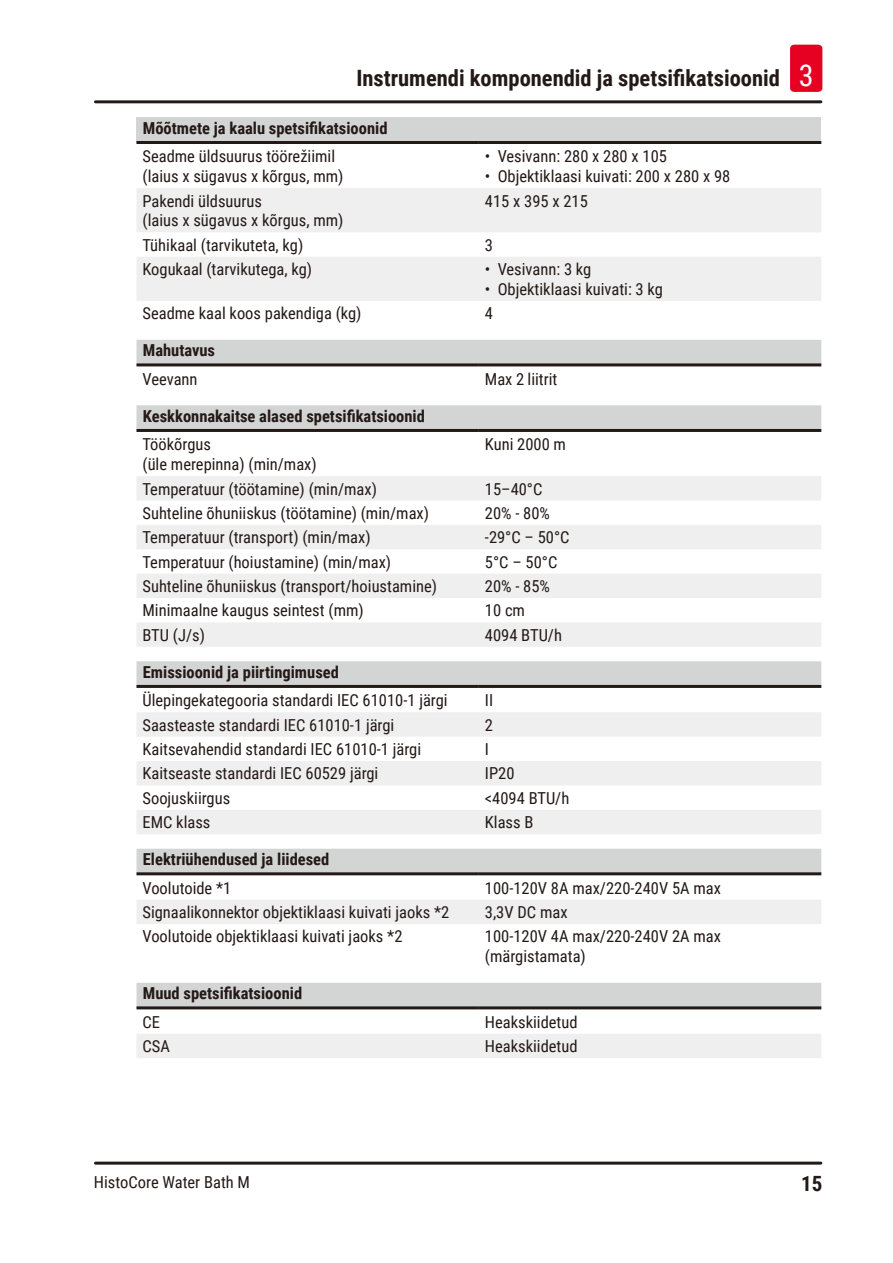
<style>
.page{position:relative;width:893px;height:1263px;background:#fff}
.page>*{position:absolute;margin:0;border:0;box-sizing:border-box;transform-origin:0 0}
.t1{font:700 22.5px "Roboto Condensed";color:#231916}
.t2{font:700 21px "Roboto Condensed";color:#231916}
.Table_text{font:16.5px/19.8px "Roboto Condensed";color:#231916}
.Table_heading{font:700 16.5px "Roboto Condensed";color:#231916}
.s1{font-weight:400;font-size:30px;color:#fff}
</style>
<div class="page">
<hr style="left:95px;top:100px;width:726px;height:3px;background:#231916">
<hr style="left:95px;top:1161px;width:726px;height:3px;background:#231916">
<div style="left:790px;top:45px;width:32px;height:47px;background:#e60021;border-radius:4px"></div>
<div style="left:136px;top:117px;width:685px;height:25px;background:#d3d4d4"></div>
<svg style="left:137px;top:188px;width:684px;height:113px;fill:#efeff0"></svg>
<hr style="left:136px;top:141px;width:343px;height:3px;background:#231916">
<hr style="left:479px;top:141px;width:342px;height:3px;background:#231916">
<div style="left:136px;top:340px;width:685px;height:23px;background:#d3d4d4"></div>
<hr style="left:136px;top:363px;width:343px;height:3px;background:#231916">
<hr style="left:479px;top:363px;width:342px;height:3px;background:#231916">
<div style="left:136px;top:405px;width:685px;height:24px;background:#d3d4d4"></div>
<svg style="left:137px;top:476px;width:684px;height:171px;fill:#efeff0"></svg>
<hr style="left:136px;top:429px;width:343px;height:3px;background:#231916">
<hr style="left:479px;top:429px;width:342px;height:3px;background:#231916">
<svg style="left:136px;top:661px;width:685px;height:24px;background:#d2d3d3"></svg>
<svg style="left:137px;top:712px;width:684px;height:122px;fill:#efeff0"></svg>
<hr style="left:136px;top:685px;width:343px;height:3px;background:#231916">
<hr style="left:479px;top:685px;width:342px;height:3px;background:#231916">
<div style="left:136px;top:849px;width:685px;height:23px;background:#d3d4d4"></div>
<div style="left:137px;top:900px;width:684px;height:24px;background:#efeff0"></div>
<hr style="left:136px;top:872px;width:343px;height:3px;background:#231916">
<hr style="left:479px;top:872px;width:342px;height:3px;background:#231916">
<div style="left:136px;top:983px;width:685px;height:23px;background:#d3d4d4"></div>
<div style="left:137px;top:1034px;width:684px;height:24px;background:#efeff0"></div>
<hr style="left:136px;top:1006px;width:343px;height:3px;background:#231916">
<hr style="left:479px;top:1006px;width:342px;height:3px;background:#231916">
<h1 class="t1" style="left:356px;top:63px;width:459px">Instrumendi komponendid ja spetsifikatsioonid <span class="s1">3</span></h1>
<p class="Table_heading" style="left:143px;top:117px;width:246px">Mõõtmete ja kaalu spetsifikatsioonid</p>
<p class="Table_text" style="left:142px;top:146px;width:202px">Seadme üldsuurus töörežiimil (laius x sügavus x kõrgus, mm)</p>
<p class="Table_text" style="left:485px;top:146px;width:184px">• Vesivann: 280 x 280 x 105</p>
<p class="Table_text" style="left:485px;top:166px;width:247px">• Objektiklaasi kuivati: 200 x 280 x 98</p>
<p class="Table_text" style="left:142px;top:190px;width:202px">Pakendi üldsuurus<br>(laius x sügavus x kõrgus, mm)</p>
<p class="Table_text" style="left:485px;top:190px;width:104px">415 x 395 x 215</p>
<p class="Table_text" style="left:142px;top:234px;width:162px">Tühikaal (tarvikuteta, kg)</p>
<p class="Table_text" style="left:485px;top:234px;width:10px">3</p>
<p class="Table_text" style="left:142px;top:259px;width:171px">Kogukaal (tarvikutega, kg)</p>
<p class="Table_text" style="left:485px;top:259px;width:108px">• Vesivann: 3 kg</p>
<p class="Table_text" style="left:485px;top:279px;width:180px">• Objektiklaasi kuivati: 3 kg</p>
<p class="Table_text" style="left:142px;top:303px;width:221px">Seadme kaal koos pakendiga (kg)</p>
<p class="Table_text" style="left:485px;top:303px;width:10px">4</p>
<p class="Table_heading" style="left:143px;top:339px;width:74px">Mahutavus</p>
<p class="Table_text" style="left:142px;top:368px;width:57px">Veevann</p>
<p class="Table_text" style="left:485px;top:368px;width:74px">Max 2 liitrit</p>
<p class="Table_heading" style="left:143px;top:404px;width:284px">Keskkonnakaitse alased spetsifikatsioonid</p>
<p class="Table_text" style="left:142px;top:434px;width:176px">Töökõrgus<br>(üle merepinna) (min/max)</p>
<p class="Table_text" style="left:485px;top:434px;width:83px">Kuni 2000 m</p>
<p class="Table_text" style="left:142px;top:478px;width:236px">Temperatuur (töötamine) (min/max)</p>
<p class="Table_text" style="left:485px;top:478px;width:59px">15–40°C</p>
<p class="Table_text" style="left:142px;top:502px;width:288px">Suhteline õhuniiskus (töötamine) (min/max)</p>
<p class="Table_text" style="left:485px;top:502px;width:67px">20% - 80%</p>
<p class="Table_text" style="left:142px;top:527px;width:230px">Temperatuur (transport) (min/max)</p>
<p class="Table_text" style="left:485px;top:527px;width:86px">-29°C – 50°C</p>
<p class="Table_text" style="left:142px;top:551px;width:250px">Temperatuur (hoiustamine) (min/max)</p>
<p class="Table_text" style="left:485px;top:551px;width:74px">5°C – 50°C</p>
<p class="Table_text" style="left:142px;top:576px;width:296px">Suhteline õhuniiskus (transport/hoiustamine)</p>
<p class="Table_text" style="left:485px;top:576px;width:67px">20% - 85%</p>
<p class="Table_text" style="left:142px;top:600px;width:223px">Minimaalne kaugus seintest (mm)</p>
<p class="Table_text" style="left:485px;top:600px;width:42px">10 cm</p>
<p class="Table_text" style="left:142px;top:624px;width:64px">BTU (J/s)</p>
<p class="Table_text" style="left:485px;top:624px;width:79px">4094 BTU/h</p>
<p class="Table_heading" style="left:143px;top:660px;width:198px">Emissioonid ja piirtingimused</p>
<p class="Table_text" style="left:142px;top:690px;width:307px">Ülepingekategooria standardi IEC 61010-1 järgi</p>
<p class="Table_text" style="left:485px;top:690px;width:10px">II</p>
<p class="Table_text" style="left:142px;top:714px;width:253px">Saasteaste standardi IEC 61010-1 järgi</p>
<p class="Table_text" style="left:485px;top:714px;width:10px">2</p>
<p class="Table_text" style="left:142px;top:739px;width:280px">Kaitsevahendid standardi IEC 61010-1 järgi</p>
<p class="Table_text" style="left:485px;top:739px;width:6px">I</p>
<p class="Table_text" style="left:142px;top:763px;width:237px">Kaitseaste standardi IEC 60529 järgi</p>
<p class="Table_text" style="left:485px;top:763px;width:31px">IP20</p>
<p class="Table_text" style="left:142px;top:787px;width:89px">Soojuskiirgus</p>
<p class="Table_text" style="left:485px;top:787px;width:86px">&lt;4094 BTU/h</p>
<p class="Table_text" style="left:142px;top:812px;width:69px">EMC klass</p>
<p class="Table_text" style="left:485px;top:812px;width:50px">Klass B</p>
<p class="Table_heading" style="left:143px;top:848px;width:188px">Elektriühendused ja liidesed</p>
<p class="Table_text" style="left:142px;top:877px;width:90px">Voolutoide *1</p>
<p class="Table_text" style="left:485px;top:877px;width:238px">100-120V 8A max/220-240V 5A max</p>
<p class="Table_text" style="left:142px;top:902px;width:308px">Signaalikonnektor objektiklaasi kuivati jaoks *2</p>
<p class="Table_text" style="left:485px;top:902px;width:84px">3,3V DC max</p>
<p class="Table_text" style="left:142px;top:926px;width:262px">Voolutoide objektiklaasi kuivati jaoks *2</p>
<p class="Table_text" style="left:485px;top:926px;width:238px">100-120V 4A max/220-240V 2A max (märgistamata)</p>
<p class="Table_heading" style="left:143px;top:982px;width:161px">Muud spetsifikatsioonid</p>
<p class="Table_text" style="left:142px;top:1011px;width:19px">CE</p>
<p class="Table_text" style="left:485px;top:1011px;width:94px">Heakskiidetud</p>
<p class="Table_text" style="left:142px;top:1036px;width:29px">CSA</p>
<p class="Table_text" style="left:485px;top:1036px;width:94px">Heakskiidetud</p>
<p class="Table_text" style="left:94px;top:1171px;width:158px">HistoCore Water Bath M</p>
<p class="t2" style="left:801px;top:1169px;width:23px">15</p>
</div>
